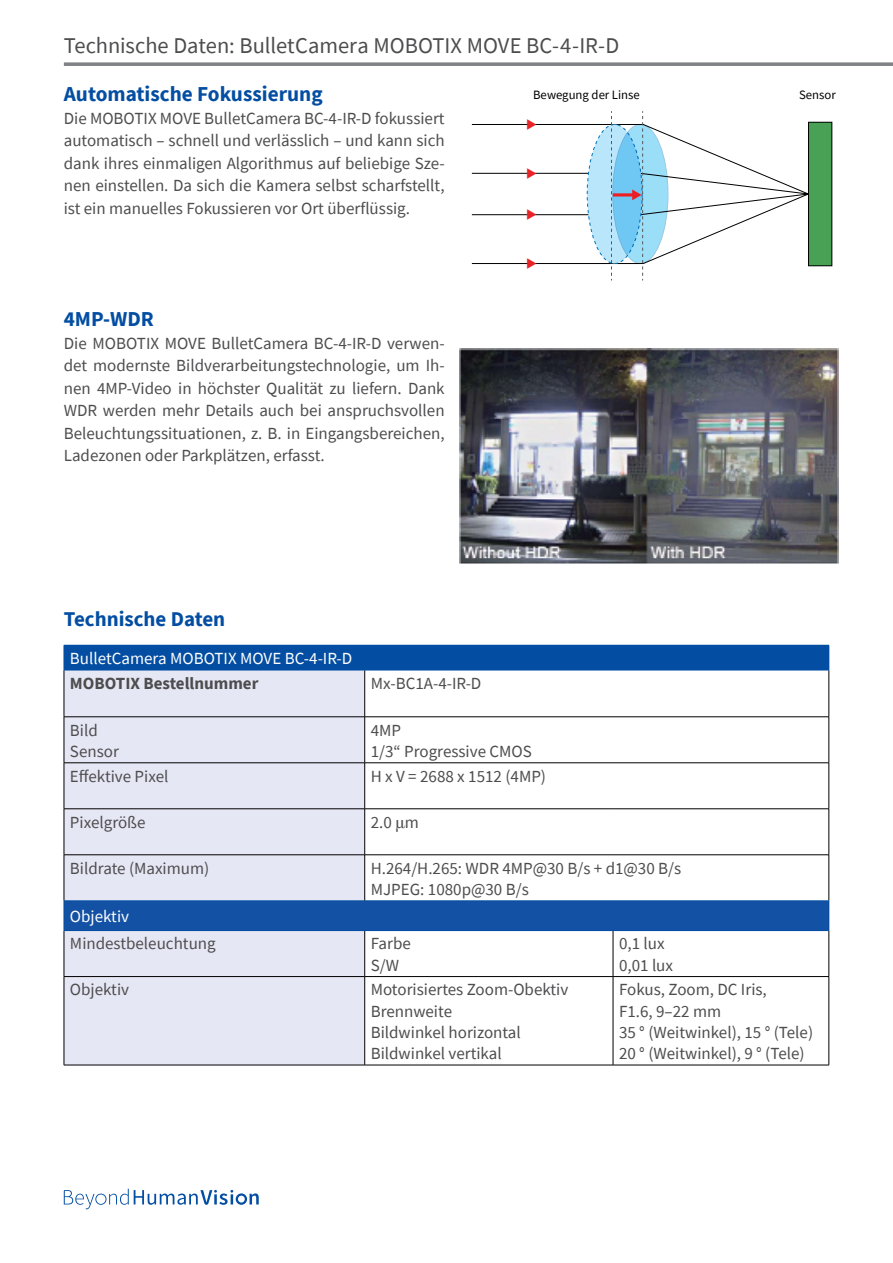
<style>
.page{position:relative;width:893px;height:1263px;background:#fff}
.page>*{position:absolute;margin:0;border:0;box-sizing:border-box;transform-origin:0 0}
.t1{font:22.5px "Source Sans Pro";color:#4d4d4f}
.t2{font:700 21.15px "Source Sans Pro";color:#034ea2}
.t3{font:700 21px "Source Sans Pro";color:#034ea2}
.t4{font:16.95px/22.5px "Source Sans Pro";color:#4d4d4f}
.t5{font:16.95px "Source Sans Pro";color:#fff}
.t6{font:700 16.95px "Source Sans Pro";color:#4d4d4f}
.t7{font:12.75px "Source Sans Pro";color:#000}
.s1{font-family:"Times"}
</style>
<div class="page">
<hr style="left:64px;top:63px;width:829px;height:3px;background:#808285">
<svg style="left:64px;top:1189px;width:195px;height:20px"></svg>
<div style="left:64px;top:645px;width:765px;height:25px;background:#034ea2"></div>
<div style="left:65px;top:671px;width:299px;height:394px;background:#e6e7f4"></div>
<div style="left:64px;top:901px;width:765px;height:29px;background:#1351a4"></div>
<svg style="left:829px;top:645px;width:1px;height:25px"></svg>
<svg style="left:829px;top:901px;width:1px;height:29px"></svg>
<hr style="left:829px;top:670px;width:1px;height:47px;background:#000">
<hr style="left:829px;top:717px;width:1px;height:46px;background:#000">
<hr style="left:829px;top:763px;width:1px;height:46px;background:#000">
<hr style="left:829px;top:809px;width:1px;height:46px;background:#000">
<hr style="left:829px;top:855px;width:1px;height:45px;background:#000">
<hr style="left:64px;top:900px;width:301px;height:1px;background:#034ea2">
<hr style="left:365px;top:900px;width:248px;height:1px;background:#034ea2">
<hr style="left:613px;top:900px;width:216px;height:1px;background:#034ea2">
<hr style="left:64px;top:670px;width:1px;height:47px;background:#000">
<hr style="left:364px;top:670px;width:1px;height:47px;background:#000">
<hr style="left:64px;top:716px;width:301px;height:1px;background:#000">
<hr style="left:64px;top:717px;width:1px;height:46px;background:#000">
<hr style="left:365px;top:716px;width:248px;height:1px;background:#000">
<hr style="left:364px;top:717px;width:1px;height:46px;background:#000">
<hr style="left:613px;top:716px;width:216px;height:1px;background:#000">
<hr style="left:64px;top:762px;width:301px;height:1px;background:#000">
<hr style="left:64px;top:763px;width:1px;height:46px;background:#000">
<hr style="left:365px;top:762px;width:248px;height:1px;background:#000">
<hr style="left:364px;top:763px;width:1px;height:46px;background:#000">
<hr style="left:613px;top:762px;width:216px;height:1px;background:#000">
<hr style="left:64px;top:808px;width:301px;height:1px;background:#000">
<hr style="left:64px;top:809px;width:1px;height:46px;background:#000">
<hr style="left:365px;top:808px;width:248px;height:1px;background:#000">
<hr style="left:364px;top:809px;width:1px;height:46px;background:#000">
<hr style="left:613px;top:808px;width:216px;height:1px;background:#000">
<hr style="left:64px;top:854px;width:301px;height:1px;background:#000">
<hr style="left:64px;top:855px;width:1px;height:45px;background:#000">
<hr style="left:365px;top:854px;width:248px;height:1px;background:#000">
<hr style="left:364px;top:855px;width:1px;height:45px;background:#000">
<hr style="left:613px;top:854px;width:216px;height:1px;background:#000">
<hr style="left:64px;top:931px;width:1px;height:45px;background:#000">
<hr style="left:364px;top:931px;width:1px;height:45px;background:#000">
<hr style="left:613px;top:931px;width:1px;height:45px;background:#000">
<hr style="left:829px;top:931px;width:1px;height:45px;background:#000">
<hr style="left:64px;top:976px;width:301px;height:1px;background:#000">
<hr style="left:64px;top:977px;width:1px;height:88px;background:#000">
<hr style="left:365px;top:976px;width:248px;height:1px;background:#000">
<hr style="left:364px;top:977px;width:1px;height:88px;background:#000">
<hr style="left:613px;top:976px;width:216px;height:1px;background:#000">
<hr style="left:613px;top:977px;width:1px;height:88px;background:#000">
<hr style="left:829px;top:977px;width:1px;height:88px;background:#000">
<hr style="left:64px;top:670px;width:301px;height:1px;background:#034ea2">
<hr style="left:365px;top:670px;width:248px;height:1px;background:#034ea2">
<hr style="left:613px;top:670px;width:216px;height:1px;background:#034ea2">
<hr style="left:64px;top:930px;width:301px;height:1px;background:#034ea2">
<hr style="left:365px;top:930px;width:248px;height:1px;background:#034ea2">
<hr style="left:613px;top:930px;width:216px;height:1px;background:#034ea2">
<hr style="left:64px;top:1065px;width:301px;height:1px;background:#000">
<hr style="left:365px;top:1065px;width:248px;height:1px;background:#000">
<hr style="left:613px;top:1065px;width:216px;height:1px;background:#000">
<img style="left:459px;top:349px;width:379px;height:215px">
<div style="left:808px;top:122px;width:24px;height:144px;background:#48a154"></div>
<svg style="left:471px;top:111px;width:341px;height:169px"></svg>
<h1 class="t1" style="left:64px;top:31px;width:557px">Technische Daten: BulletCamera MOBOTIX MOVE BC-4-IR-D</h1>
<p class="t2" style="left:64px;top:80px;width:260px">Automatische Fokussierung</p>
<p class="t4" style="left:64px;top:107px;width:382px;text-align:justify">Die MOBOTIX MOVE BulletCamera BC-4-IR-D fokussiert automatisch – schnell und verlässlich – und kann sich dank ihres einmaligen Algorithmus auf beliebige Sze&shy;nen einstellen. Da sich die Kamera selbst scharfstellt, ist ein manuelles Fokussieren vor Ort überflüssig.</p>
<p class="t7" style="left:533px;top:87px;width:108px">Bewegung der Linse</p>
<p class="t7" style="left:799px;top:87px;width:38px">Sensor</p>
<p class="t2" style="left:64px;top:305px;width:92px">4MP-WDR</p>
<p class="t4" style="left:64px;top:332px;width:382px;text-align:justify">Die MOBOTIX MOVE BulletCamera BC-4-IR-D verwen&shy;det modernste Bildverarbeitungstechnologie, um Ih&shy;nen 4MP-Video in höchster Qualität zu liefern. Dank WDR werden mehr Details auch bei anspruchsvollen Beleuchtungssituationen, z. B. in Eingangsbereichen, Ladezonen oder Parkplätzen, erfasst.</p>
<p class="t3" style="left:64px;top:605px;width:163px">Technische Daten</p>
<p class="t5" style="left:70px;top:648px;width:284px">BulletCamera MOBOTIX MOVE BC-4-IR-D</p>
<p class="t6" style="left:70px;top:672px;width:190px">MOBOTIX Bestellnummer</p>
<p class="t4" style="left:371px;top:672px;width:112px">Mx-BC1A-4-IR-D</p>
<p class="t4" style="left:70px;top:719px;width:50px;line-height:21.1px">Bild<br>Sensor</p>
<p class="t4" style="left:371px;top:719px;width:163px;line-height:21.1px">4MP<br>1/3“ Progressive CMOS</p>
<p class="t4" style="left:70px;top:764px;width:100px">Effektive Pixel</p>
<p class="t4" style="left:371px;top:764px;width:177px">H x V = 2688 x 1512 (4MP)</p>
<p class="t4" style="left:70px;top:810px;width:77px">Pixelgröße</p>
<p class="t4" style="left:371px;top:810px;width:50px">2.0 <span class="s1">μ</span>m</p>
<p class="t4" style="left:70px;top:856px;width:141px">Bildrate (Maximum)</p>
<p class="t4" style="left:371px;top:857px;width:312px;line-height:21.1px">H.264/H.265: WDR 4MP@30 B/s + d1@30 B/s<br>MJPEG: 1080p@30 B/s</p>
<p class="t5" style="left:70px;top:906px;width:61px">Objektiv</p>
<p class="t4" style="left:70px;top:932px;width:147px">Mindestbeleuchtung</p>
<p class="t4" style="left:371px;top:933px;width:42px;line-height:21.3px">Farbe<br>S/W</p>
<p class="t4" style="left:619px;top:933px;width:56px;line-height:21.3px">0,1 lux<br>0,01 lux</p>
<p class="t4" style="left:70px;top:978px;width:61px">Objektiv</p>
<p class="t4" style="left:371px;top:979px;width:199px;line-height:21.3px">Motorisiertes Zoom-Obektiv<br>Brennweite<br>Bildwinkel horizontal<br>Bildwinkel vertikal</p>
<p class="t4" style="left:619px;top:979px;width:196px;line-height:21.3px">Fokus, Zoom, DC Iris,<br>F1.6, 9–22 mm<br>35 ° (Weitwinkel), 15 ° (Tele)<br>20 ° (Weitwinkel), 9 ° (Tele)</p>
</div>
